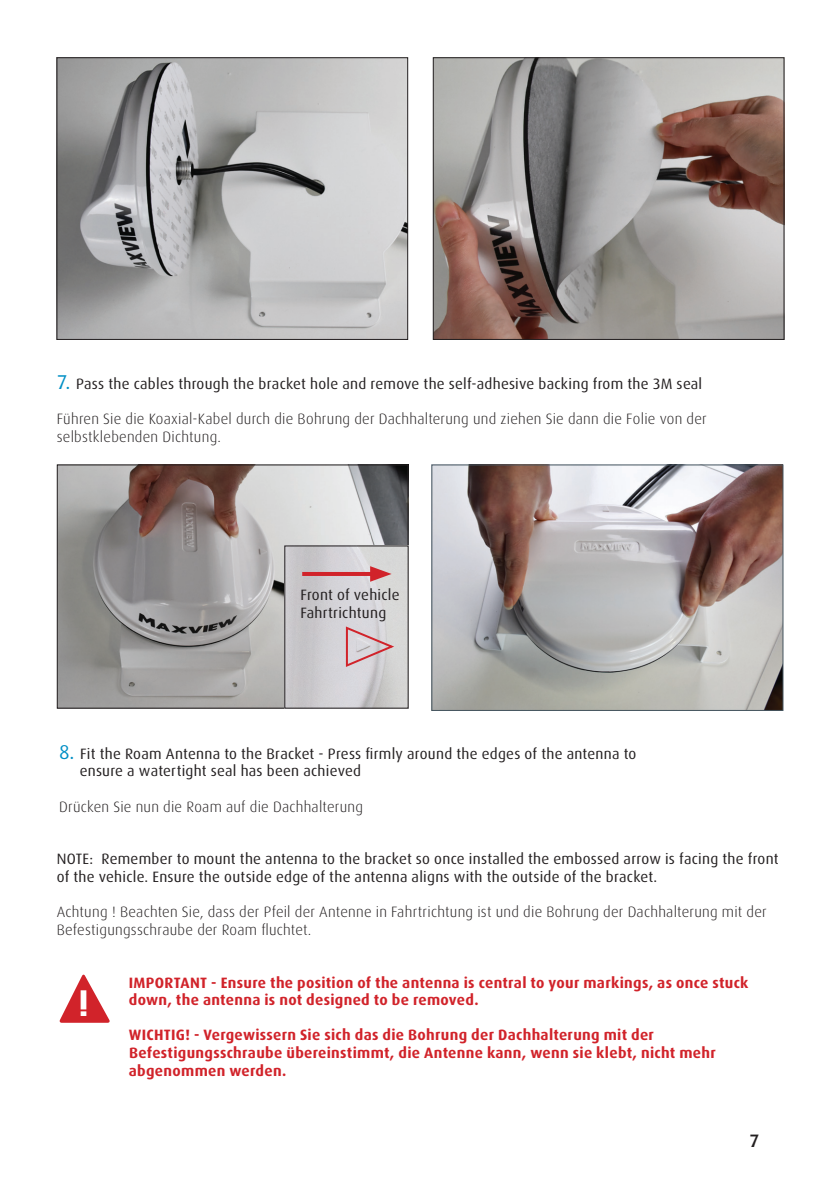
<style>
.page{position:relative;width:840px;height:1191px;background:#fff}
.page>*{position:absolute;margin:0;border:0;box-sizing:border-box;transform-origin:0 0}
.t1{font:35.8px "Handel Gothic BT";color:#fff;scale:1.05 1}
.t2{font:500 18px "Dax";color:#231f20}
.t3{font:15px/17.6px "Dax";letter-spacing:.015em;color:#231f20}
.t4{font:300 15px/17.6px "Dax";letter-spacing:.015em;color:#231f20}
.t5{font:700 15px/17.6px "Dax";letter-spacing:.02em;color:#d1232a}
.s1{font-size:20px;color:#008fc5}
</style>
<div class="page">
<img style="left:434px;top:59px;width:348px;height:279px">
<div style="left:432px;top:57px;width:352px;height:283px;border:1px solid #231f20"></div>
<img style="left:433px;top:466px;width:348px;height:243px">
<div style="left:431px;top:464px;width:352px;height:247px;border:1px solid #45555f"></div>
<svg style="left:59px;top:974px;width:51px;height:48px"></svg>
<img style="left:59px;top:466px;width:347px;height:240px">
<div style="left:57px;top:464px;width:351px;height:244px;border:1px solid #231f20"></div>
<img style="left:58px;top:59px;width:348px;height:279px">
<div style="left:56px;top:57px;width:352px;height:283px;border:1px solid #231f20"></div>
<img style="left:286px;top:547px;width:120px;height:159px">
<hr style="left:302px;top:572px;width:75px;height:4px;background:#d1232a">
<svg style="left:370px;top:566px;width:21px;height:16px"></svg>
<svg style="left:344px;top:625px;width:52px;height:43px;background:#d4bec2"></svg>
<p class="t3" style="left:57px;top:375px;width:646px"><span class="s1">7.</span> Pass the cables through the bracket hole and remove the self-adhesive backing from the 3M seal</p>
<p class="t4" style="left:57px;top:410px;width:651px">Führen Sie die Koaxial-Kabel durch die Bohrung der Dachhalterung und ziehen Sie dann die Folie von der selbstklebenden Dichtung.</p>
<p class="t3" style="left:300px;top:586px;width:101px">Front of vehicle<br>Fahrtrichtung</p>
<p class="t3" style="left:80px;top:745px;width:558px;text-indent:-21px"><span class="s1">8.</span> Fit the Roam Antenna to the Bracket - Press firmly around the edges of the antenna to ensure a watertight seal has been achieved</p>
<p class="t4" style="left:59px;top:797px;width:305px">Drücken Sie nun die Roam auf die Dachhalterung</p>
<p class="t3" style="left:57px;top:850px;width:723px">NOTE: Remember to mount the antenna to the bracket so once installed the embossed arrow is facing the front of the vehicle. Ensure the outside edge of the antenna aligns with the outside of the bracket.</p>
<p class="t4" style="left:57px;top:903px;width:711px">Achtung ! Beachten Sie, dass der Pfeil der Antenne in Fahrtrichtung ist und die Bohrung der Dachhalterung mit der<br>Befestigungsschraube der Roam fluchtet.</p>
<p class="t5" style="left:129px;top:973px;width:620px">IMPORTANT - Ensure the position of the antenna is central to your markings, as once stuck down, the antenna is not designed to be removed.</p>
<p class="t5" style="left:129px;top:1026px;width:588px">WICHTIG! - Vergewissern Sie sich das die Bohrung der Dachhalterung mit der<br>Befestigungsschraube übereinstimmt, die Antenne kann, wenn sie klebt, nicht mehr abgenommen werden.</p>
<h1 class="t1" style="left:78px;top:981px;width:13px">!</h1>
<p class="t2" style="left:749px;top:1130px;width:11px">7</p>
</div>
